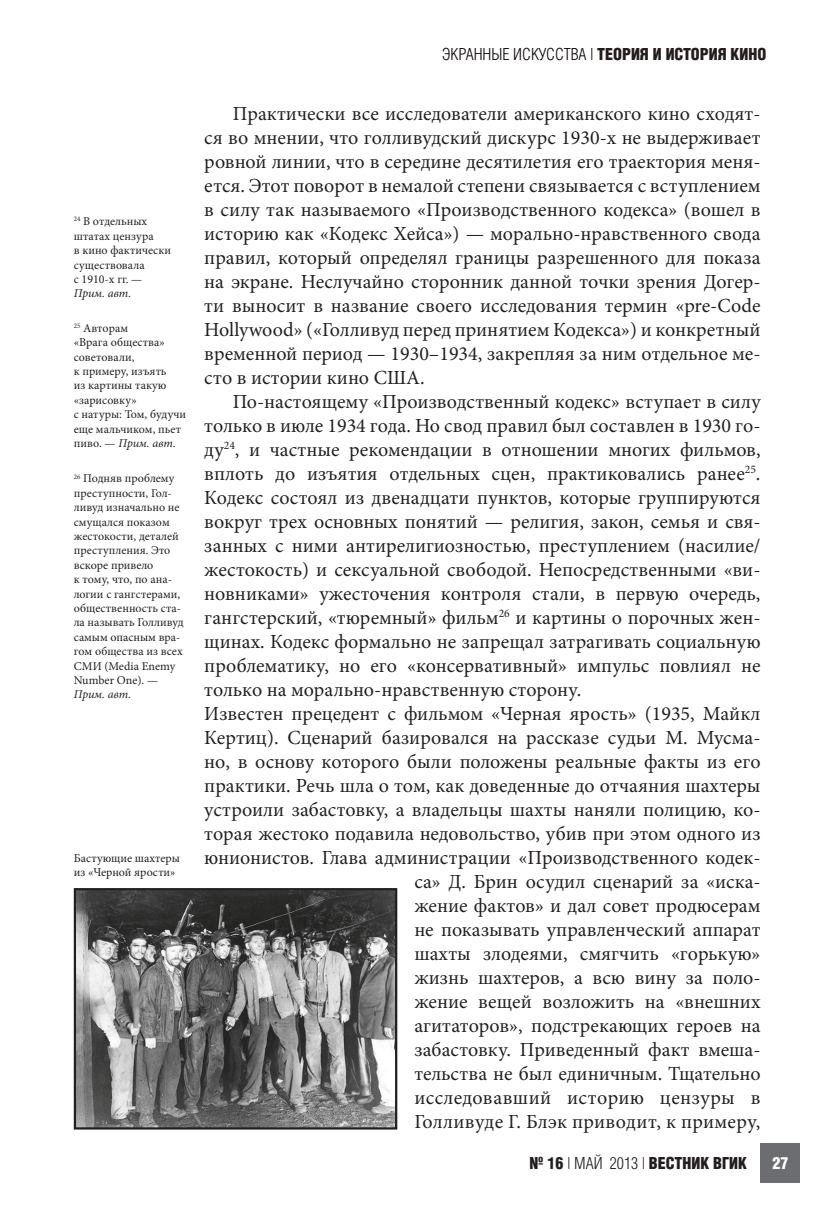
<style>
.page{position:relative;width:823px;height:1219px;background:#fff}
.page>*{position:absolute;margin:0;border:0;box-sizing:border-box;transform-origin:0 0}
.t1{font:20px/24px "Minion Pro";color:#231f20;text-align:justify}
.t2{font:700 16px "AG Letterica Cond L";color:#241e1b}
.t3{font:700 16px "AG Letterica Cond L";color:#231f20}
.t4{font:700 16px "AG Letterica Cond L";color:#fff}
.snoska{font:12px/14.4px "Minion Pro";color:#231f20}
.s1{font-weight:400;color:#0c0806}
.s2{font-weight:400;color:#000}
.s3{font-style:italic}
.s4{font-weight:400}
</style>
<div class="page">
<div style="left:760px;top:1143px;width:39px;height:40px;background:#6c6d70"></div>
<img style="left:77px;top:891px;width:317px;height:235px">
<div style="left:74px;top:888px;width:323px;height:241px;border:2px solid #231f20"></div>
<p class="t2" style="left:441px;top:44px;width:326px"><span class="s1">ЭКРАННЫЕ ИСКУССТВА</span> <span class="s2">|</span> ТЕОРИЯ И ИСТОРИЯ КИНО</p>
<p class="snoska" style="left:74px;top:214px;width:99px"><sup>24</sup> В отдельных штатах цензура<br>в кино фактически существовала<br>с 1910-х гг. —<br><span class="s3">Прим. авт.</span></p>
<p class="snoska" style="left:74px;top:321px;width:114px"><sup>25</sup> Авторам<br>«Врага общества» советовали,<br>к примеру, изъять<br>из картины такую «зарисовку»<br>с натуры: Том, будучи еще мальчиком, пьет пиво. — <span class="s3">Прим. авт.</span></p>
<p class="snoska" style="left:74px;top:471px;width:111px"><sup>26</sup> Подняв проблему преступности, Гол&shy;ливуд изначально не смущался показом жестокости, деталей преступления. Это вскоре привело<br>к тому, что, по ана&shy;логии с гангстерами, общественность ста&shy;ла называть Голливуд самым опасным вра&shy;гом общества из всех<br>СМИ (Media Enemy<br>Number One). —<br><span class="s3">Прим. авт.</span></p>
<p class="snoska" style="left:74px;top:851px;width:108px">Бастующие шахтеры из «Черной ярости»</p>
<p class="t1" style="left:204px;top:102px;width:557px;text-indent:28px">Практически все исследователи американского кино сходят&shy;ся во мнении, что голливудский дискурс 1930-х не выдерживает ровной линии, что в середине десятилетия его траектория меня&shy;ется. Этот поворот в немалой степени связывается с вступлением в силу так называемого «Производственного кодекса» (вошел в историю как «Кодекс Хейса») — морально-нравственного свода правил, который определял границы разрешенного для показа на экране. Неслучайно сторонник данной точки зрения Догер&shy;ти выносит в название своего исследования термин «pre-Code Hollywood» («Голливуд перед принятием Кодекса») и конкретный временной период — 1930–1934, закрепляя за ним отдельное ме&shy;сто в истории кино США.</p>
<p class="t1" style="left:204px;top:390px;width:557px;text-indent:28px">По-настоящему «Производственный кодекс» вступает в силу только в июле 1934 года. Но свод правил был составлен в 1930 го&shy;ду<sup>24</sup>, и частные рекомендации в отношении многих фильмов, вплоть до изъятия отдельных сцен, практиковались ранее<sup>25</sup>.<br>Кодекс состоял из двенадцати пунктов, которые группируются вокруг трех основных понятий — религия, закон, семья и свя&shy;занных с ними антирелигиозностью, преступлением (насилие/ жестокость) и сексуальной свободой. Непосредственными «ви&shy;новниками» ужесточения контроля стали, в первую очередь, гангстерский, «тюремный» фильм<sup>26</sup> и картины о порочных жен&shy;щинах. Кодекс формально не запрещал затрагивать социальную проблематику, но его «консервативный» импульс повлиял не только на морально-нравственную сторону.</p>
<p class="t1" style="left:204px;top:702px;width:557px;text-align:right">Известен прецедент с фильмом «Черная ярость» (1935, Майкл Кертиц). Сценарий базировался на рассказе судьи M. Мусма&shy;но, в основу которого были положены реальные факты из его практики. Речь шла о том, как доведенные до отчаяния шахтеры устроили забастовку, а владельцы шахты наняли полицию, ко&shy;торая жестоко подавила недовольство, убив при этом одного из юнионистов. Глава администрации «Производственного кодек&shy;са» Д. Брин осудил сценарий за «иска-<br>жение фактов» и дал совет продюсерам<br>не показывать управленческий аппарат<br>шахты злодеями, смягчить «горькую»<br>жизнь шахтеров, а всю вину за поло-<br>жение вещей возложить на «внешних<br>агитаторов», подстрекающих героев на<br>забастовку. Приведенный факт вмеша-<br>тельства не был единичным. Тщательно<br>исследовавший историю цензуры в<br>Голливуде Г. Блэк приводит, к примеру,</p>
<p class="t3" style="left:529px;top:1153px;width:219px">№ 16 <span class="s4">| МАЙ 2013 |</span> ВЕСТНИК ВГИК</p>
<p class="t4" style="left:772px;top:1153px;width:17px">27</p>
</div>
